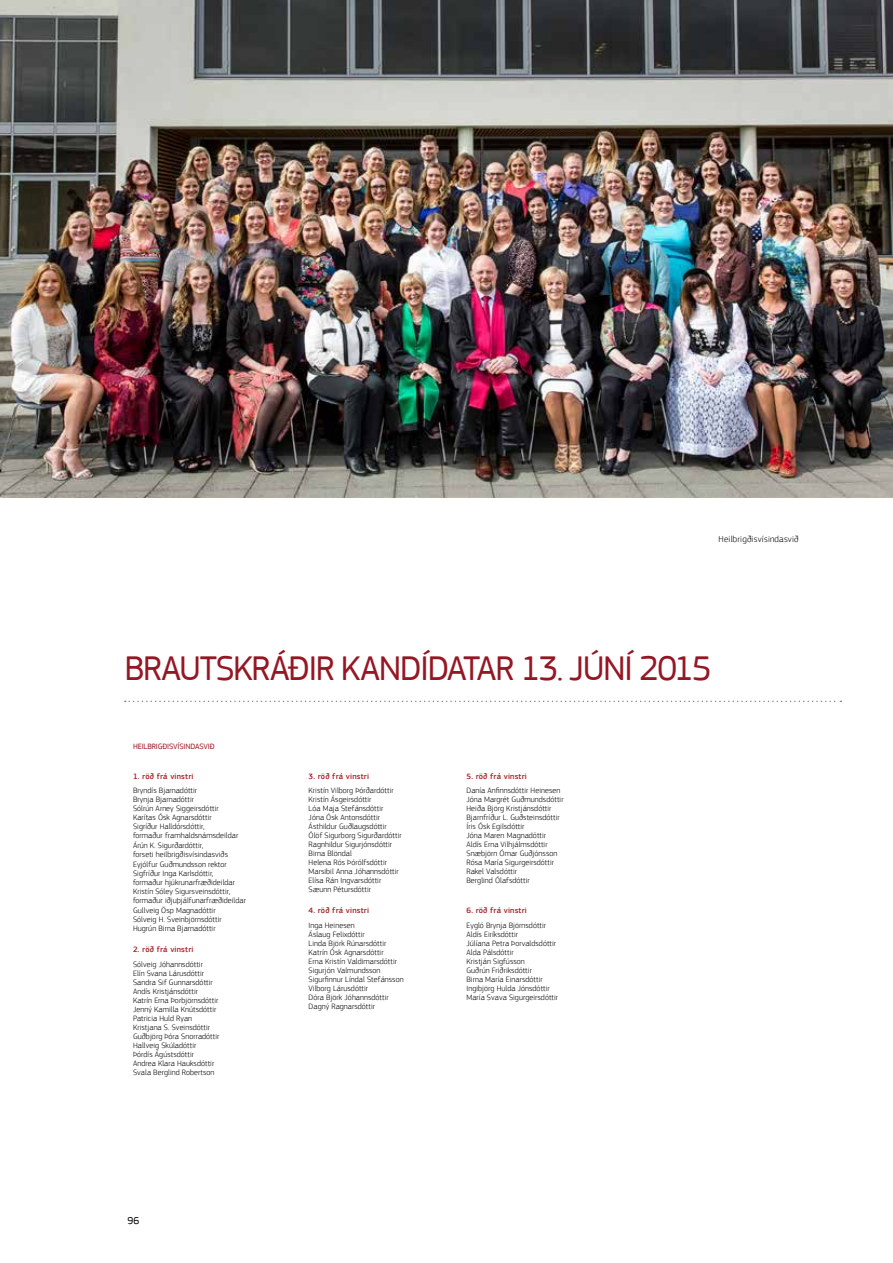
<style>
.page{position:relative;width:893px;height:1263px;background:#fff}
.page>*{position:absolute;margin:0;border:0;box-sizing:border-box;transform-origin:0 0}
.t1{font:36px "PF Square Sans Pro";letter-spacing:-.06em;color:#951724}
.t2{font:10.5px "PF Square Sans Pro";color:#000}
.t3{font:300 9px "PF Square Sans Pro";letter-spacing:.025em;color:#000}
.t4{font:300 8.1px/9px "PF Square Sans Pro";letter-spacing:.01em;color:#000}
.t5{font:500 8.1px "PF Square Sans Pro";letter-spacing:.025em;color:#a41d22}
.t6{font:8.1px "PF Square Sans Pro";letter-spacing:-.02em;color:#951724}
</style>
<div class="page">
<svg style="left:125px;top:701px;width:716px;height:1px"></svg>
<img style="left:0;top:0;width:893px;height:497px">
<p class="t3" style="left:719px;top:534px;width:82px">Heilbrigðisvísindasvið</p>
<h1 class="t1" style="left:125px;top:647px;width:109px">BRAUTSKRÁÐIR</h1>
<h1 class="t1" style="left:341px;top:647px;width:19px">KANDÍDA</h1>
<h1 class="t1" style="left:463px;top:647px;width:250px">TAR 13. JÚNÍ 2015</h1>
<p class="t6" style="left:133px;top:741px;width:83px">HEILBRIGÐISVÍSINDASVIÐ</p>
<p class="t5" style="left:133px;top:771px;width:62px">1. röð frá vinstri</p>
<p class="t4" style="left:133px;top:786px;width:114px">Bryndís Bjarnadóttir<br>Brynja Bjarnadóttir<br>Sólrún Arney Siggeirsdóttir<br>Karítas Ósk Agnarsdóttir<br>Sigríður Halldórsdóttir,<br>formaður framhaldsnámsdeildar<br>Árún K. Sigurðardóttir,<br>forseti heilbrigðisvísindasviðs<br>Eyjólfur Guðmundsson rektor<br>Sigfríður Inga Karlsdóttir,<br>formaður hjúkrunarfræðideildar<br>Kristín Sóley Sigursveinsdóttir, formaður iðjuþjálfunarfræðideildar<br>Gullveig Ösp Magnadóttir<br>Sólveig H. Sveinbjörnsdóttir<br>Hugrún Birna Bjarnadóttir</p>
<p class="t5" style="left:133px;top:945px;width:62px">2. röð frá vinstri</p>
<p class="t4" style="left:133px;top:959px;width:88px">Sólveig Jóhannsdóttir<br>Elín Svana Lárusdóttir<br>Sandra Sif Gunnarsdóttir<br>Andís Kristjánsdóttir<br>Katrín Erna Þorbjörnsdóttir<br>Jenný Kamilla Knútsdóttir<br>Patricia Huld Ryan<br>Kristjana S. Sveinsdóttir<br>Guðbjörg Þóra Snorradóttir<br>Hallveig Skúladóttir<br>Þórdís Ágústsdóttir<br>Andrea Klara Hauksdóttir<br>Svala Berglind Robertson</p>
<p class="t5" style="left:309px;top:771px;width:62px">3. röð frá vinstri</p>
<p class="t4" style="left:309px;top:786px;width:95px">Kristín Vilborg Þórðardóttir<br>Kristín Ásgeirsdóttir<br>Lóa Maja Stefánsdóttir<br>Jóna Ósk Antonsdóttir<br>Ásthildur Guðlaugsdóttir<br>Ólöf Sigurborg Sigurðardóttir<br>Ragnhildur Sigurjónsdóttir<br>Birna Blöndal<br>Helena Rós Þórólfsdóttir<br>Marsibil Anna Jóhannsdóttir<br>Elísa Rán Ingvarsdóttir<br>Sæunn Pétursdóttir</p>
<p class="t5" style="left:309px;top:906px;width:62px">4. röð frá vinstri</p>
<p class="t4" style="left:309px;top:920px;width:96px">Inga Heinesen<br>Áslaug Felixdóttir<br>Linda Björk Rúnarsdóttir<br>Katrín Ósk Agnarsdóttir<br>Erna Kristín Valdimarsdóttir<br>Sigurjón Valmundsson<br>Sigurfinnur Líndal Stefánsson<br>Vilborg Lárusdóttir<br>Dóra Björk Jóhannsdóttir<br>Dagný Ragnarsdóttir</p>
<p class="t5" style="left:466px;top:771px;width:62px">5. röð frá vinstri</p>
<p class="t4" style="left:466px;top:786px;width:99px">Danía Anfinnsdóttir Heinesen<br>Jóna Margrét Guðmundsdóttir<br>Heiða Björg Kristjánsdóttir<br>Bjarnfríður L. Guðsteinsdóttir<br>Íris Ósk Egilsdóttir<br>Jóna Maren Magnadóttir<br>Aldís Erna Vilhjálmsdóttir<br>Snæbjörn Ómar Guðjónsson<br>Rósa María Sigurgeirsdóttir<br>Rakel Valsdóttir<br>Berglind Ólafsdóttir</p>
<p class="t5" style="left:466px;top:906px;width:62px">6. röð frá vinstri</p>
<p class="t4" style="left:466px;top:920px;width:93px">Eygló Brynja Björnsdóttir<br>Aldís Eiríksdóttir<br>Júlíana Petra Þorvaldsdóttir<br>Alda Pálsdóttir<br>Kristján Sigfússon<br>Guðrún Friðriksdóttir<br>Birna María Einarsdóttir<br>Ingibjörg Hulda Jónsdóttir<br>María Svava Sigurgeirsdóttir</p>
<p class="t2" style="left:128px;top:1214px;width:13px">96</p>
</div>
